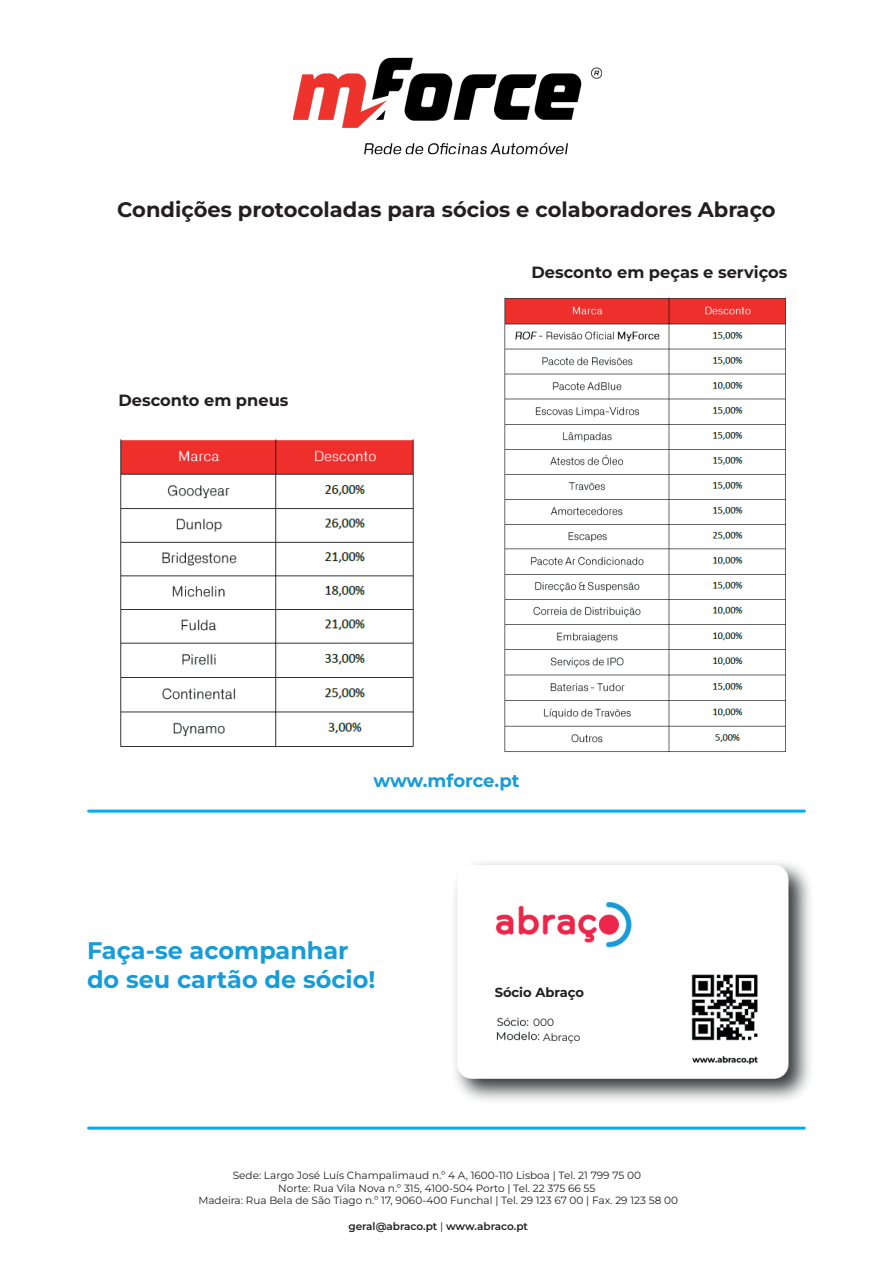
<style>
.page{position:relative;width:893px;height:1263px;background:#fff}
.page>*{position:absolute;margin:0;border:0;box-sizing:border-box;transform-origin:0 0}
.t1{font:700 24px/28.8px "Montserrat";color:#189cd8}
.t2{font:700 21px "Montserrat";color:#231f20}
.t3{font:700 18px "Montserrat";letter-spacing:-.005em;color:#189cd8}
.t4{font:700 16.2px "Montserrat";color:#231f20}
.t5{font:700 13.05px "Montserrat";color:#231f20}
.t6{font:10.5px/12.6px "Montserrat";color:#231f20}
.t7{font:600 10.5px "Montserrat";color:#231f20}
.s1{font-weight:400}
</style>
<div class="page">
<img style="left:454px;top:862px;width:357px;height:239px">
<div style="left:530px;top:1015px;width:26px;height:14px;background:#fff"></div>
<div style="left:543px;top:1030px;width:58px;height:13px;background:#fff"></div>
<div style="left:491px;top:985px;width:142px;height:13px;background:#fff"></div>
<hr style="left:89px;top:1127px;width:715px;height:3px;background:#00aeef">
<hr style="left:89px;top:810px;width:715px;height:3px;background:#00aeef">
<img style="left:292px;top:57px;width:310px;height:98px">
<img style="left:120px;top:439px;width:294px;height:308px">
<img style="left:504px;top:297px;width:282px;height:455px">
<h2 class="t2" style="left:117px;top:195px;width:660px">Condições protocoladas para sócios e colaboradores Abraço</h2>
<h3 class="t4" style="left:119px;top:389px;width:171px">Desconto em pneus</h3>
<h3 class="t4" style="left:532px;top:261px;width:257px">Desconto em peças e serviços</h3>
<h3 class="t3" style="left:373px;top:769px;width:148px">www.mforce.pt</h3>
<h1 class="t1" style="left:87px;top:935px;width:290px">Faça-se acompanhar do seu cartão de sócio!</h1>
<p class="t5" style="left:495px;top:983px;width:91px">Sócio Abraço</p>
<p class="t6" style="left:543px;top:1015px;width:39px;line-height:14.1px;text-indent:-10px">000<br>Abraço</p>
<p class="t6" style="left:198px;top:1169px;width:481px;text-align:center">Sede: Largo José Luís Champalimaud n.º 4 A, 1600-110 Lisboa | Tel. 21 799 75 00<br>Norte: Rua Vila Nova n.º 315, 4100-504 Porto | Tel. 22 375 66 55<br>Madeira: Rua Bela de São Tiago n.º 17, 9060-400 Funchal | Tel. 29 123 67 00 | Fax. 29 123 58 00</p>
<p class="t7" style="left:348px;top:1219px;width:181px">geral@abraco.pt <span class="s1">|</span> www.abraco.pt</p>
</div>
